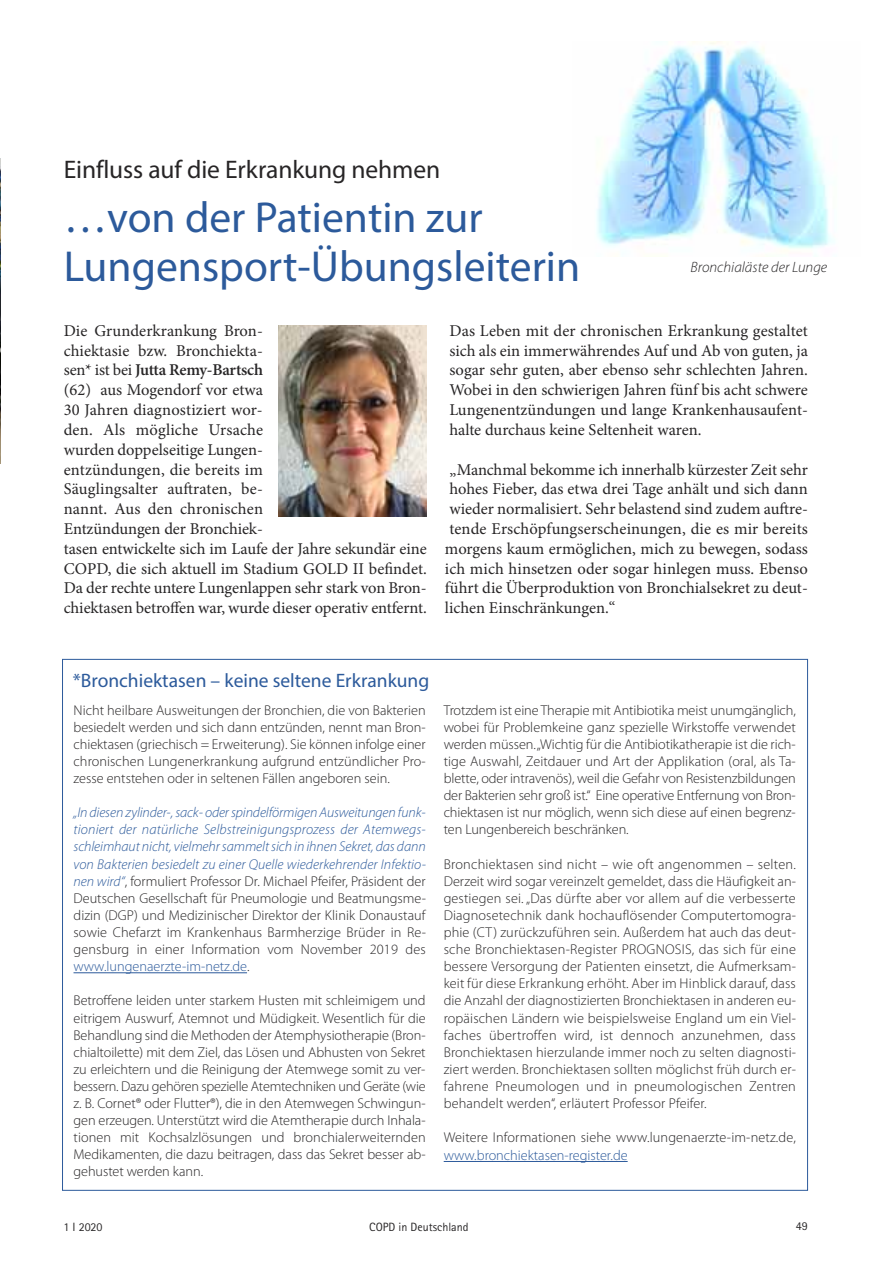
<style>
.page{position:relative;width:893px;height:1263px;background:#fff}
.page>*{position:absolute;margin:0;border:0;box-sizing:border-box;transform-origin:0 0}
.t1{font:43.5px "Myriad Pro";color:#2c5a9b}
.t2{font:25.5px "Myriad Pro";letter-spacing:-.005em;color:#272526}
.t3{font:19.5px "Myriad Pro";color:#2c5a9b}
.t4{font:16.5px/19.8px "Minion Pro";color:#272526;text-align:justify}
.t5{font:italic 300 15px "Myriad Pro";color:#272526}
.t6{font:300 14.25px/17.1px "Myriad Pro";color:#272526;text-align:justify}
.t7{font:12px "Rotis Sans Serif 55";color:#272526}
.s1{font-weight:600}
.s2{font-style:italic;color:#2c5a9b}
.s3{color:#2c5a9b}
</style>
<div class="page">
<img style="left:596px;top:42px;width:238px;height:210px">
<img style="left:0;top:159px;width:1px;height:304px">
<img style="left:278px;top:325px;width:149px;height:192px">
<hr style="left:74px;top:972px;width:173px;height:1px;background:#2c5a9b">
<hr style="left:444px;top:1161px;width:184px;height:1px;background:#2c5a9b">
<p class="t2" style="left:64px;top:160px;width:378px">Einfluss auf die Erkrankung nehmen</p>
<p class="t1" style="left:64px;top:201px;width:420px">…von der Patientin zur</p>
<p class="t1" style="left:64px;top:250px;width:518px">Lungensport-Übungsleiterin</p>
<p class="t4" style="left:64px;top:322px;width:365px;text-align:left">Die Grunderkrankung Bron-<br>chiektasie bzw. Bronchiekta-<br>sen* ist bei <span class="s1">Jutta Remy-Bartsch<br></span>(62) aus Mogendorf vor etwa<br>30 Jahren diagnostiziert wor-<br>den. Als mögliche Ursache<br>wurden doppelseitige Lungen-<br>entzündungen, die bereits im<br>Säuglingsalter auftraten, be-<br>nannt. Aus den chronischen<br>Entzündungen der Bronchiek-<br>tasen entwickelte sich im Laufe der Jahre sekundär eine COPD, die sich aktuell im Stadium GOLD II befindet.<br>Da der rechte untere Lungenlappen sehr stark von Bron&shy;chiektasen betroffen war, wurde dieser operativ entfernt.</p>
<p class="t4" style="left:449px;top:322px;width:360px">Das Leben mit der chronischen Erkrankung gestaltet sich als ein immerwährendes Auf und Ab von guten, ja sogar sehr guten, aber ebenso sehr schlechten Jahren.<br>Wobei in den schwierigen Jahren fünf bis acht schwere Lungenentzündungen und lange Krankenhausaufent&shy;halte durchaus keine Seltenheit waren.</p>
<p class="t5" style="left:691px;top:261px;width:138px">Bronchialäste der Lunge</p>
<p class="t4" style="left:445px;top:461px;width:365px">„Manchmal bekomme ich innerhalb kürzester Zeit sehr hohes Fieber, das etwa drei Tage anhält und sich dann wieder normalisiert. Sehr belastend sind zudem auftre&shy;tende Erschöpfungserscheinungen, die es mir bereits morgens kaum ermöglichen, mich zu bewegen, sodass ich mich hinsetzen oder sogar hinlegen muss. Ebenso führt die Überproduktion von Bronchialsekret zu deut&shy;lichen Einschränkungen.“</p>
<p class="t3" style="left:73px;top:673px;width:358px">*Bronchiektasen – keine seltene Erkrankung</p>
<p class="t6" style="left:74px;top:702px;width:354px">Nicht heilbare Ausweitungen der Bronchien, die von Bakterien besiedelt werden und sich dann entzünden, nennt man Bron&shy;chiektasen (griechisch = Erweiterung). Sie können infolge einer chronischen Lungenerkrankung aufgrund entzündlicher Pro&shy;zesse entstehen oder in seltenen Fällen angeboren sein.</p>
<p class="t6" style="left:74px;top:805px;width:354px"><span class="s2">„In diesen zylinder-, sack- oder spindelförmigen Ausweitungen funk&shy;tioniert der natürliche Selbstreinigungsprozess der Atemwegs&shy;schleimhaut nicht, vielmehr sammelt sich in ihnen Sekret, das dann von Bakterien besiedelt zu einer Quelle wiederkehrender Infektio&shy;nen wird“</span>, formuliert Professor Dr. Michael Pfeifer, Präsident der Deutschen Gesellschaft für Pneumologie und Beatmungsme&shy;dizin (DGP) und Medizinischer Direktor der Klinik Donaustauf sowie Chefarzt im Krankenhaus Barmherzige Brüder in Re&shy;gensburg in einer Information vom November 2019 des <span class="s3">www.lungenaerzte-im-netz.de</span>.</p>
<p class="t6" style="left:74px;top:993px;width:354px">Betroffene leiden unter starkem Husten mit schleimigem und eitrigem Auswurf, Atemnot und Müdigkeit. Wesentlich für die Behandlung sind die Methoden der Atemphysiotherapie (Bron&shy;chialtoilette) mit dem Ziel, das Lösen und Abhusten von Sekret zu erleichtern und die Reinigung der Atemwege somit zu ver&shy;bessern. Dazu gehören spezielle Atemtechniken und Geräte (wie z. B. Cornet® oder Flutter®), die in den Atemwegen Schwingun&shy;gen erzeugen. Unterstützt wird die Atemtherapie durch Inhala&shy;tionen mit Kochsalzlösungen und bronchialerweiternden Medikamenten, die dazu beitragen, dass das Sekret besser ab&shy;gehustet werden kann.</p>
<p class="t6" style="left:444px;top:702px;width:354px">Trotzdem ist eine Therapie mit Antibiotika meist unumgänglich, wobei für Problemkeine ganz spezielle Wirkstoffe verwendet werden müssen. „Wichtig für die Antibiotikatherapie ist die rich&shy;tige Auswahl, Zeitdauer und Art der Applikation (oral, als Ta&shy;blette, oder intravenös), weil die Gefahr von Resistenzbildungen der Bakterien sehr groß ist.“ Eine operative Entfernung von Bron&shy;chiektasen ist nur möglich, wenn sich diese auf einen begrenz&shy;ten Lungenbereich beschränken.</p>
<p class="t6" style="left:444px;top:856px;width:354px">Bronchiektasen sind nicht – wie oft angenommen – selten.<br>Derzeit wird sogar vereinzelt gemeldet, dass die Häufigkeit an&shy;gestiegen sei. „Das dürfte aber vor allem auf die verbesserte Diagnosetechnik dank hochauflösender Computertomogra&shy;phie (CT) zurückzuführen sein. Außerdem hat auch das deut&shy;sche Bronchiektasen-Register PROGNOSIS, das sich für eine bessere Versorgung der Patienten einsetzt, die Aufmerksam&shy;keit für diese Erkrankung erhöht. Aber im Hinblick darauf, dass die Anzahl der diagnostizierten Bronchiektasen in anderen eu&shy;ropäischen Ländern wie beispielsweise England um ein Viel&shy;faches übertroffen wird, ist dennoch anzunehmen, dass Bronchiektasen hierzulande immer noch zu selten diagnosti&shy;ziert werden. Bronchiektasen sollten möglichst früh durch er&shy;fahrene Pneumologen und in pneumologischen Zentren behandelt werden“, erläutert Professor Pfeifer.</p>
<p class="t6" style="left:444px;top:1130px;width:354px;line-height:17.7px">Weitere Informationen siehe www.lungenaerzte-im-netz.de, <span class="s3">www.bronchiektasen-register.de</span></p>
<p class="t7" style="left:64px;top:1223px;width:41px">1 I 2020</p>
<p class="t7" style="left:369px;top:1223px;width:101px">COPD in Deutschland</p>
<p class="t7" style="left:796px;top:1221px;width:13px">49</p>
</div>
